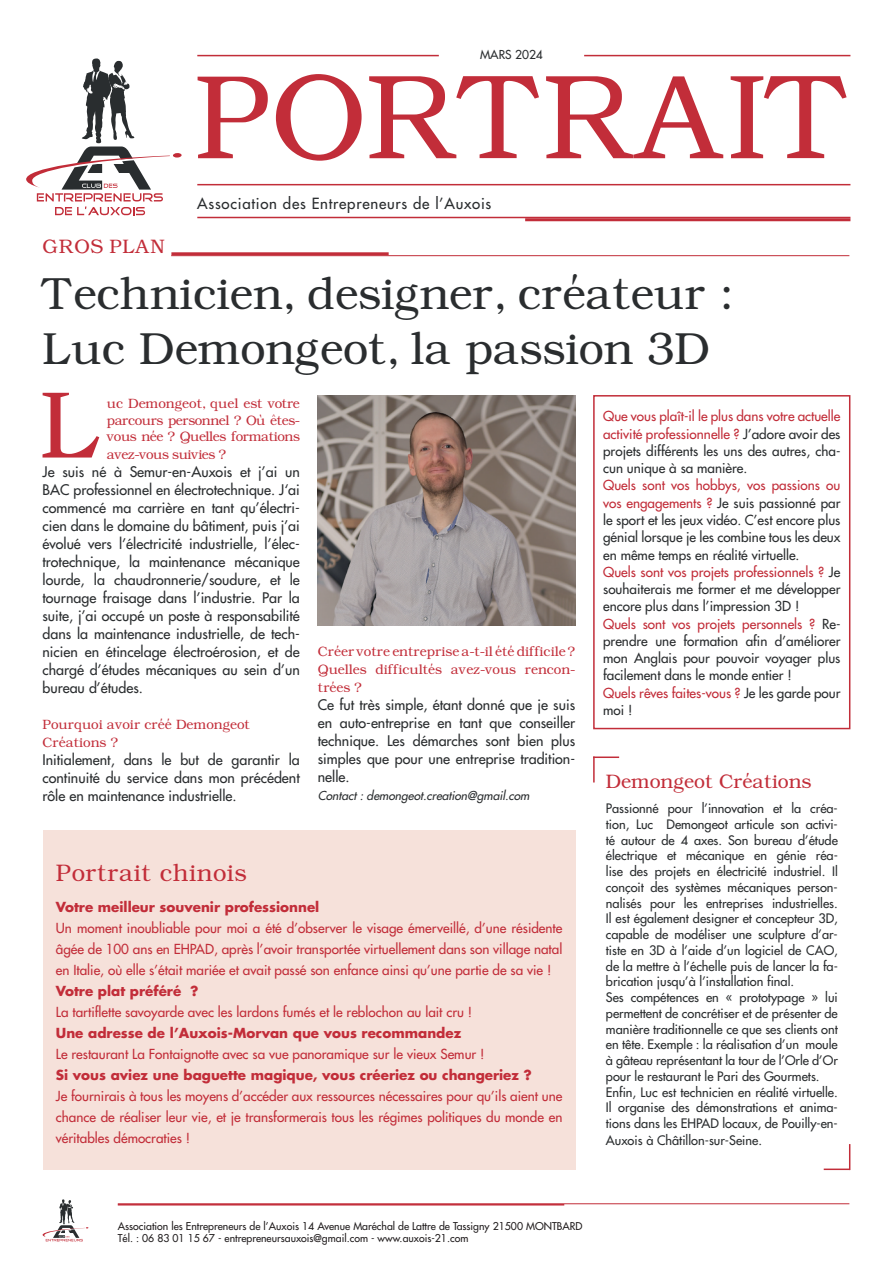
<style>
.page{position:relative;width:893px;height:1263px;background:#fff}
.page>*{position:absolute;margin:0;border:0;box-sizing:border-box;transform-origin:0 0}
.t1{font:120px "Angleterre";color:#c22d39}
.t2{font:95.1px "Angleterre";color:#c22d39}
.t3{font:45px/55.5px "Angleterre";color:#2a2d2f}
.t4{font:24px "Angleterre";letter-spacing:.02em;color:#c22d39}
.t5{font:19.5px "Angleterre";color:#c22d39}
.t6{font:19.5px "Angleterre";letter-spacing:.02em;color:#c22d39}
.t7{font:15px "Futura";letter-spacing:.05em;color:#2a2d2f}
.t8{font:14.25px/18px "Futura";color:#2a2d2f;text-align:justify}
.t9{font:13.5px/17.2px "Futura";color:#2a2d2f;text-align:justify}
.t10{font:13.5px/21px "Futura";color:#c22d39;text-align:justify}
.t11{font:13.5px/18px "Angleterre";color:#c22d39;text-align:justify}
.t12{font:700 13.5px "Futura";color:#c22d39}
.t13{font:13.5px "Angleterre";letter-spacing:-.03em;color:#c22d39}
.t14{font:12.75px/15.8px "Futura";color:#2a2d2f}
.t15{font:italic 12px "Futura";color:#2a2d2f}
.t16{font:12px "Futura";color:#2a2d2f}
.t17{font:10.5px/12px "Futura";color:#231f20}
.s1{color:#c22d39}
</style>
<div class="page">
<svg style="left:43px;top:1199px;width:45px;height:42px"></svg>
<img style="left:318px;top:395px;width:257px;height:230px">
<div style="left:43px;top:830px;width:532px;height:340px;background:#f6e1da"></div>
<div style="left:593px;top:395px;width:257px;height:334px;border:2px solid #c22d39"></div>
<div style="left:173px;top:153px;width:9px;height:5px;background:#c22c38;border-radius:50%"></div>
<svg style="left:26px;top:58px;width:144px;height:157px"></svg>
<hr style="left:171px;top:255px;width:678px;height:1px;background:#c22d39">
<hr style="left:118px;top:1203px;width:731px;height:1px;background:#c22d39">
<hr style="left:171px;top:252px;width:218px;height:3px;background:#c22d39">
<hr style="left:118px;top:1204px;width:446px;height:1px;background:#c22d39">
<hr style="left:197px;top:55px;width:242px;height:1px;background:#c22d39">
<hr style="left:584px;top:55px;width:266px;height:1px;background:#c22d39">
<hr style="left:593px;top:756px;width:26px;height:2px;background:#c22d39">
<hr style="left:593px;top:756px;width:2px;height:26px;background:#c22d39">
<hr style="left:824px;top:1168px;width:26px;height:2px;background:#c22d39">
<svg style="left:849px;top:1144px;width:1px;height:24px"></svg>
<hr style="left:197px;top:184px;width:653px;height:1px;background:#c22d39">
<hr style="left:197px;top:217px;width:653px;height:1px;background:#c22d39">
<hr style="left:525px;top:218px;width:325px;height:3px;background:#c22d39">
<p class="t16" style="left:480px;top:47px;width:64px">MARS 2024</p>
<h1 class="t1" style="left:194px;top:43px;width:658px">PORTRAIT</h1>
<p class="t7" style="left:197px;top:193px;width:296px">Association des Entrepreneurs de l’Auxois</p>
<h3 class="t6" style="left:43px;top:234px;width:124px">GROS PLAN</h3>
<h3 class="t3" style="left:43px;top:265px;width:689px">Technicien, designer, créateur :<br>Luc Demongeot, la passion 3D</h3>
<h2 class="t2" style="left:40px;top:366px;width:62px">L</h2>
<p class="t11" style="left:107px;top:395px;width:195px;line-height:16.5px">uc Demongeot, quel est votre parcours personnel ? Où êtes&shy;vous née ? Quelles formations</p>
<p class="t9" style="left:603px;top:408px;width:239px"><span class="s1">Que vous plaît-il le plus dans votre actuelle activité professionnelle ?</span> J’adore avoir des projets différents les uns des autres, cha&shy;cun unique à sa manière.</p>
<p class="t9" style="left:603px;top:477px;width:239px;text-align:left"><span class="s1">Quels sont vos hobbys, vos passions ou vos engagements ?</span> Je suis passionné par le sport et les jeux vidéo. C’est encore plus génial lorsque je les combine tous les deux en même temps en réalité virtuelle.<br><span class="s1">Quels sont vos projets professionnels ?</span> Je souhaiterais me former et me développer encore plus dans l’impression 3D !<br><span class="s1">Quels sont vos projets personnels ?</span> Re&shy;prendre une formation afin d’améliorer mon Anglais pour pouvoir voyager plus facilement dans le monde entier !<br><span class="s1">Quels rêves faites-vous ?</span> Je les garde pour moi !</p>
<p class="t13" style="left:107px;top:446px;width:121px">avez-vous suivies ?</p>
<p class="t8" style="left:43px;top:463px;width:259px">Je suis né à Semur-en-Auxois et j’ai un BAC professionnel en électrotechnique. J‘ai commencé ma carrière en tant qu’électri&shy;cien dans le domaine du bâtiment, puis j’ai évolué vers l’électricité industrielle, l’élec&shy;trotechnique, la maintenance mécanique lourde, la chaudronnerie/soudure, et le tournage fraisage dans l’industrie. Par la suite, j’ai occupé un poste à responsabilité dans la maintenance industrielle, de tech&shy;nicien en étincelage électroérosion, et de chargé d’études mécaniques au sein d’un bureau d’études.</p>
<p class="t11" style="left:43px;top:715px;width:209px">Pourquoi avoir créé Demongeot<br>Créations ?</p>
<p class="t8" style="left:43px;top:751px;width:259px">Initialement, dans le but de garantir la continuité du service dans mon précédent rôle en maintenance industrielle.</p>
<p class="t11" style="left:318px;top:642px;width:259px">Créer votre entreprise a-t-il été difficile ?<br>Quelles difficultés avez-vous rencon&shy;trées ?</p>
<p class="t8" style="left:318px;top:695px;width:259px">Ce fut très simple, étant donné que je suis en auto-entreprise en tant que conseiller technique. Les démarches sont bien plus simples que pour une entreprise tradition&shy;nelle.</p>
<p class="t15" style="left:318px;top:787px;width:216px">Contact : demongeot.creation@gmail.com</p>
<h3 class="t5" style="left:606px;top:769px;width:207px">Demongeot Créations</h3>
<p class="t14" style="left:606px;top:800px;width:233px">Passionné pour l’innovation et la créa&shy;tion, Luc Demongeot articule son activi&shy;té autour de 4 axes. Son bureau d’étude électrique et mécanique en génie réa&shy;lise des projets en électricité industriel. Il conçoit des systèmes mécaniques person&shy;nalisés pour les entreprises industrielles.<br>Il est également designer et concepteur 3D, capable de modéliser une sculpture d’ar&shy;tiste en 3D à l’aide d’un logiciel de CAO, de la mettre à l’échelle puis de lancer la fa&shy;brication jusqu’à l’installation final.<br>Ses compétences en « prototypage » lui permettent de concrétiser et de présenter de manière traditionnelle ce que ses clients ont en tête. Exemple : la réalisation d’un moule à gâteau représentant la tour de l’Orle d’Or pour le restaurant le Pari des Gourmets.<br>Enfin, Luc est technicien en réalité virtuelle.<br>Il organise des démonstrations et anima&shy;tions dans les EHPAD locaux, de Pouilly-en-Auxois à Châtillon-sur-Seine.</p>
<h3 class="t4" style="left:56px;top:857px;width:192px">Portrait chinois</h3>
<p class="t12" style="left:56px;top:897px;width:265px">Votre meilleur souvenir professionnel</p>
<p class="t10" style="left:56px;top:917px;width:508px">Un moment inoubliable pour moi a été d’observer le visage émerveillé, d’une résidente âgée de 100 ans en EHPAD, après l’avoir transportée virtuellement dans son village natal en Italie, où elle s’était mariée et avait passé son enfance ainsi qu’une partie de sa vie !</p>
<p class="t12" style="left:56px;top:982px;width:144px">Votre plat préféré ?</p>
<p class="t10" style="left:56px;top:1001px;width:418px">La tartiflette savoyarde avec les lardons fumés et le reblochon au lait cru !</p>
<p class="t12" style="left:56px;top:1024px;width:407px">Une adresse de l’Auxois-Morvan que vous recommandez</p>
<p class="t10" style="left:56px;top:1043px;width:430px">Le restaurant La Fontaignotte avec sa vue panoramique sur le vieux Semur !</p>
<p class="t12" style="left:56px;top:1066px;width:477px">Si vous aviez une baguette magique, vous créeriez ou changeriez ?</p>
<p class="t10" style="left:56px;top:1085px;width:508px">Je fournirais à tous les moyens d’accéder aux ressources nécessaires pour qu’ils aient une chance de réaliser leur vie, et je transformerais tous les régimes politiques du monde en véritables démocraties !</p>
<p class="t17" style="left:118px;top:1219px;width:466px">Association les Entrepreneurs de l’Auxois 14 Avenue Maréchal de Lattre de Tassigny 21500 MONTBARD<br>Tél. : 06 83 01 15 67 - entrepreneursauxois@gmail.com - www.auxois-21.com</p>
</div>
